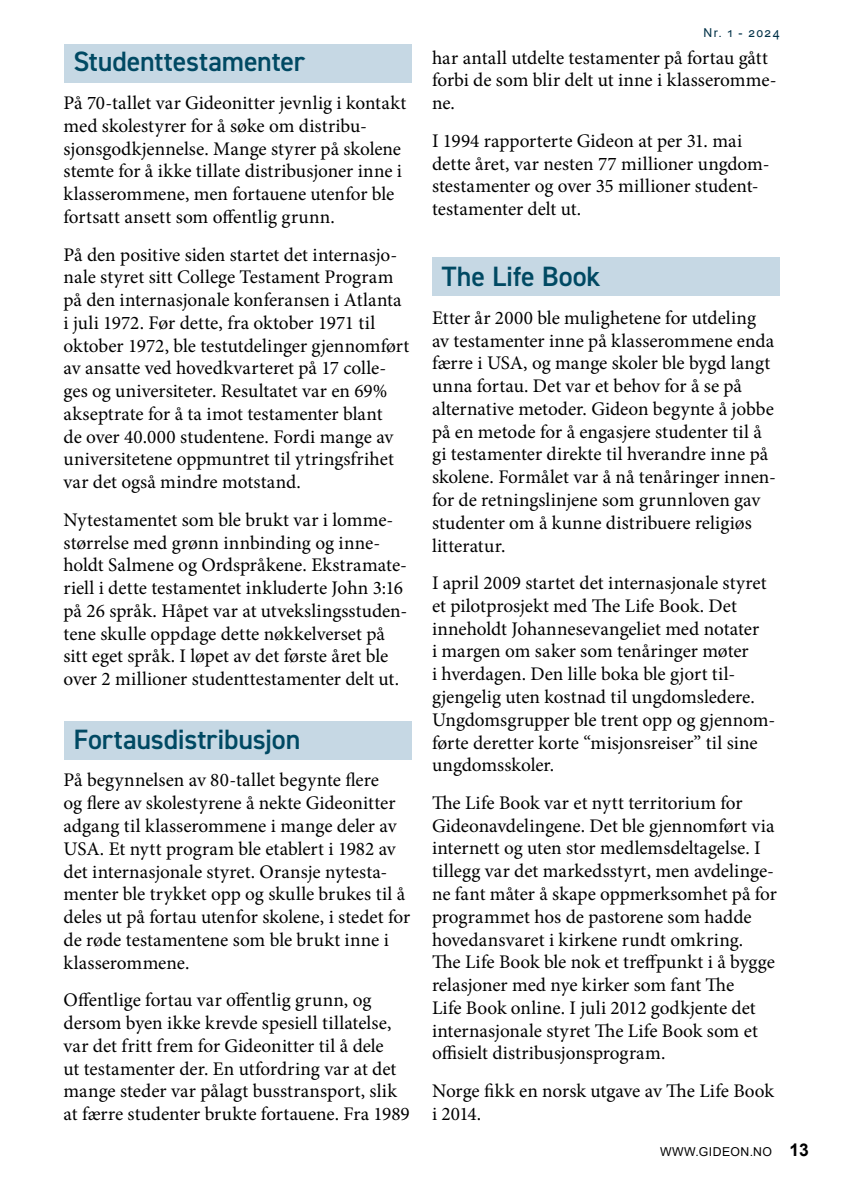
<style>
.page{position:relative;width:844px;height:1191px;background:#fff}
.page>*{position:absolute;margin:0;border:0;box-sizing:border-box;transform-origin:0 0}
.t1{font:600 28px "DIN2014";letter-spacing:-.005em;color:#004963}
.t2{font:19.25px/22.8px "Minion Pro";color:#000}
.t3{font:12.25px "Arial";letter-spacing:.035em;color:#000}
.t4{font:12.25px "Arial";letter-spacing:.12em;color:#003147}
.s1{font-weight:700;font-size:17.5px}
</style>
<div class="page">
<div style="left:432px;top:257px;width:347px;height:38px;background:#c6d8e4"></div>
<div style="left:64px;top:45px;width:348px;height:38px;background:#c6d8e4"></div>
<div style="left:64px;top:721px;width:348px;height:38px;background:#c6d8e4"></div>
<h1 class="t1" style="left:73px;top:43px;width:233px">Studenttestamenter</h1>
<p class="t2" style="left:63px;top:92px;width:344px">På 70-tallet var Gideonitter jevnlig i kontakt med skolestyrer for å søke om distribu&shy;sjonsgodkjennelse. Mange styrer på skolene stemte for å ikke tillate distribusjoner inne i klasserommene, men fortauene utenfor ble fortsatt ansett som offentlig grunn.</p>
<p class="t2" style="left:63px;top:243px;width:347px">På den positive siden startet det internasjo&shy;nale styret sitt College Testament Program på den internasjonale konferansen i Atlanta i juli 1972. Før dette, fra oktober 1971 til oktober 1972, ble testutdelinger gjennomført av ansatte ved hovedkvarteret på 17 colle&shy;ges og universiteter. Resultatet var en 69% akseptrate for å ta imot testamenter blant<br>de over 40.000 studentene. Fordi mange av universitetene oppmuntret til ytringsfrihet var det også mindre motstand.</p>
<p class="t2" style="left:63px;top:508px;width:345px">Nytestamentet som ble brukt var i lomme&shy;størrelse med grønn innbinding og inne&shy;holdt Salmene og Ordspråkene. Ekstramate&shy;riell i dette testamentet inkluderte John 3:16 på 26 språk. Håpet var at utvekslingsstuden&shy;tene skulle oppdage dette nøkkelverset på sitt eget språk. I løpet av det første året ble over 2 millioner studenttestamenter delt ut.</p>
<h1 class="t1" style="left:73px;top:720px;width:228px">Fortausdistribusjon</h1>
<p class="t2" style="left:63px;top:769px;width:348px">På begynnelsen av 80-tallet begynte flere<br>og flere av skolestyrene å nekte Gideonitter adgang til klasserommene i mange deler av USA. Et nytt program ble etablert i 1982 av det internasjonale styret. Oransje nytesta&shy;menter ble trykket opp og skulle brukes til å deles ut på fortau utenfor skolene, i stedet for de røde testamentene som ble brukt inne i klasserommene.</p>
<p class="t2" style="left:63px;top:988px;width:348px">Offentlige fortau var offentlig grunn, og dersom byen ikke krevde spesiell tillatelse, var det fritt frem for Gideonitter til å dele<br>ut testamenter der. En utfordring var at det mange steder var pålagt busstransport, slik at færre studenter brukte fortauene. Fra 1989</p>
<p class="t4" style="left:703px;top:24px;width:78px">Nr. 1 - 2024</p>
<p class="t2" style="left:432px;top:46px;width:346px">har antall utdelte testamenter på fortau gått forbi de som blir delt ut inne i klasseromme&shy;ne.</p>
<p class="t2" style="left:432px;top:129px;width:339px">I 1994 rapporterte Gideon at per 31. mai dette året, var nesten 77 millioner ungdom&shy;stestamenter og over 35 millioner student&shy;testamenter delt ut.</p>
<h1 class="t1" style="left:442px;top:258px;width:160px">The Life Book</h1>
<p class="t2" style="left:432px;top:306px;width:345px">Etter år 2000 ble mulighetene for utdeling av testamenter inne på klasserommene enda færre i USA, og mange skoler ble bygd langt unna fortau. Det var et behov for å se på alternative metoder. Gideon begynte å jobbe på en metode for å engasjere studenter til å gi testamenter direkte til hverandre inne på skolene. Formålet var å nå tenåringer innen&shy;for de retningslinjene som grunnloven gav studenter om å kunne distribuere religiøs litteratur.</p>
<p class="t2" style="left:432px;top:572px;width:345px">I april 2009 startet det internasjonale styret et pilotprosjekt med The Life Book. Det inneholdt Johannesevangeliet med notater<br>i margen om saker som tenåringer møter<br>i hverdagen. Den lille boka ble gjort til&shy;gjengelig uten kostnad til ungdomsledere.<br>Ungdomsgrupper ble trent opp og gjennom&shy;førte deretter korte “misjonsreiser” til sine ungdomsskoler.</p>
<p class="t2" style="left:432px;top:791px;width:346px">The Life Book var et nytt territorium for Gideonavdelingene. Det ble gjennomført via internett og uten stor medlemsdeltagelse. I tillegg var det markedsstyrt, men avdelinge&shy;ne fant måter å skape oppmerksomhet på for programmet hos de pastorene som hadde hovedansvaret i kirkene rundt omkring.<br>The Life Book ble nok et treffpunkt i å bygge relasjoner med nye kirker som fant The<br>Life Book online. I juli 2012 godkjente det internasjonale styret The Life Book som et offisielt distribusjonsprogram.</p>
<p class="t2" style="left:432px;top:1079px;width:343px">Norge fikk en norsk utgave av The Life Book i 2014.</p>
<p class="t3" style="left:660px;top:1143px;width:150px">WWW.GIDEON.NO <span class="s1">13</span></p>
</div>
